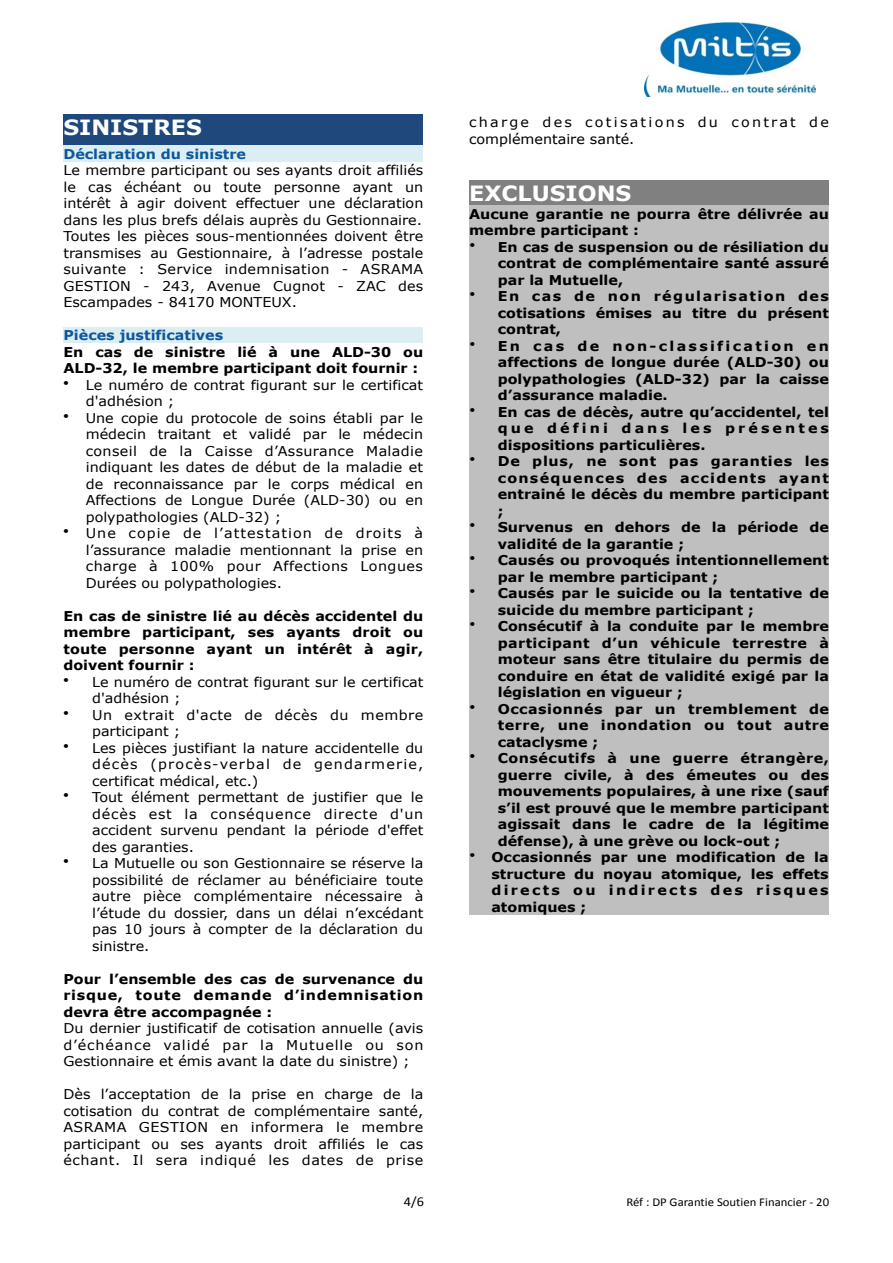
<style>
.page{position:relative;width:893px;height:1263px;background:#fff}
.page>*{position:absolute;margin:0;border:0;box-sizing:border-box;transform-origin:0 0}
.t1{font:700 21px "Verdana";color:#fff;scale:1.06 1}
.t2{font:13.5px/16.5px "Verdana";color:#000;text-align:justify;scale:1.06 1}
.t3{font:700 13.5px/16.5px "Verdana";color:#000;text-align:justify;scale:1.06 1}
.t4{font:13.5px/16.5px "Verdana";letter-spacing:.16em;color:#000;scale:1.06 1}
.t5{font:13.5px/16.5px "Verdana";letter-spacing:.035em;color:#000;scale:1.06 1}
.t6{font:13.5px "Calibri";color:#000;scale:1.06 1}
.t7{font:12px "Calibri";color:#000;scale:1.06 1}
.s1{font-weight:700;color:#0e579c}
.s2{color:#0e579c}
.s3{font-weight:700}
</style>
<div class="page">
<img style="left:644px;top:22px;width:172px;height:75px">
<div style="left:63px;top:114px;width:360px;height:32px;background:#1f497d"></div>
<div style="left:63px;top:146px;width:360px;height:16px;background:#daeef3"></div>
<div style="left:63px;top:327px;width:360px;height:17px;background:#daeef3"></div>
<div style="left:469px;top:180px;width:360px;height:26px;background:#808080"></div>
<div style="left:469px;top:206px;width:360px;height:709px;background:#bfbfbf"></div>
<p class="t1" style="left:63px;top:114px;width:132px">SINISTRES</p>
<p class="t2" style="left:63px;top:146px;width:341px;text-align:left"><span class="s1">Déclaration du sinistre<br></span>Le membre participant ou ses ayants droit affiliés le cas échéant ou toute personne ayant un intérêt à agir doivent effectuer une déclaration dans les plus brefs délais auprès du Gestionnaire.<br>Toutes les pièces sous-mentionnées doivent être transmises au Gestionnaire, à l’adresse postale suivante : Service indemnisation - ASRAMA GESTION - 243, Avenue Cugnot - ZAC des Escampades - 84170 MONTEUX.</p>
<p class="t3" style="left:63px;top:327px;width:341px;text-align:left"><span class="s2">Pièces justificatives<br></span>En cas de sinistre lié à une ALD-30 ou<br>ALD-32, le membre participant doit fournir :</p>
<p class="t2" style="left:86px;top:377px;width:320px;text-indent:-23px">• Le numéro de contrat figurant sur le certificat d'adhésion ;</p>
<p class="t2" style="left:86px;top:410px;width:320px;text-indent:-23px">• Une copie du protocole de soins établi par le médecin traitant et validé par le médecin conseil de la Caisse d’Assurance Maladie indiquant les dates de début de la maladie et de reconnaissance par le corps médical en Affections de Longue Durée (ALD-30) ou en polypathologies (ALD-32) ;</p>
<p class="t2" style="left:86px;top:525px;width:320px;text-indent:-23px">• Une copie de l’attestation de droits à l’assurance maladie mentionnant la prise en charge à 100% pour Affections Longues Durées ou polypathologies.</p>
<p class="t3" style="left:63px;top:608px;width:341px">En cas de sinistre lié au décès accidentel du membre participant, ses ayants droit ou toute personne ayant un intérêt à agir, doivent fournir :</p>
<p class="t2" style="left:92px;top:674px;width:314px;text-indent:-29px">• Le numéro de contrat figurant sur le certificat d'adhésion ;</p>
<p class="t5" style="left:92px;top:707px;width:314px;text-indent:-29px">• Un extrait d'acte de décès du membre participant ;</p>
<p class="t2" style="left:92px;top:740px;width:314px;text-indent:-29px">• Les pièces justifiant la nature accidentelle du décès (procès-verbal de gendarmerie, certificat médical, etc.)</p>
<p class="t2" style="left:92px;top:789px;width:314px;text-indent:-29px">• Tout élément permettant de justifier que le décès est la conséquence directe d'un accident survenu pendant la période d'effet des garanties.</p>
<p class="t2" style="left:92px;top:855px;width:314px;text-indent:-29px">• La Mutuelle ou son Gestionnaire se réserve la possibilité de réclamer au bénéficiaire toute autre pièce complémentaire nécessaire à l’étude du dossier, dans un délai n’excédant pas 10 jours à compter de la déclaration du sinistre.</p>
<p class="t2" style="left:63px;top:971px;width:341px;text-align:left"><span class="s3">Pour l’ensemble des cas de survenance du risque, toute demande d’indemnisation devra être accompagnée :<br></span>Du dernier justificatif de cotisation annuelle (avis d’échéance validé par la Mutuelle ou son Gestionnaire et émis avant la date du sinistre) ;</p>
<p class="t2" style="left:63px;top:1086px;width:341px">Dès l’acceptation de la prise en charge de la cotisation du contrat de complémentaire santé, ASRAMA GESTION en informera le membre participant ou ses ayants droit affiliés le cas échant. Il sera indiqué les dates de prise</p>
<p class="t4" style="left:469px;top:114px;width:341px">charge des cotisations du contrat de complémentaire santé.</p>
<p class="t1" style="left:469px;top:180px;width:155px">EXCLUSIONS</p>
<p class="t3" style="left:469px;top:206px;width:341px">Aucune garantie ne pourra être délivrée au membre participant :</p>
<p class="t3" style="left:498px;top:239px;width:314px;text-indent:-28px">• En cas de suspension ou de résiliation du contrat de complémentaire santé assuré par la Mutuelle,</p>
<p class="t3" style="left:498px;top:288px;width:314px;text-indent:-28px">• En cas de non régularisation des cotisations émises au titre du présent contrat,</p>
<p class="t3" style="left:498px;top:338px;width:314px;text-indent:-28px">• En cas de non-classification en affections de longue durée (ALD-30) ou polypathologies (ALD-32) par la caisse d’assurance maladie.</p>
<p class="t3" style="left:498px;top:404px;width:314px;text-indent:-28px">• En cas de décès, autre qu’accidentel, tel que défini dans les présentes dispositions particulières.</p>
<p class="t3" style="left:498px;top:453px;width:314px;text-indent:-28px">• De plus, ne sont pas garanties les conséquences des accidents ayant entrainé le décès du membre participant ;</p>
<p class="t3" style="left:498px;top:519px;width:314px;text-indent:-28px">• Survenus en dehors de la période de validité de la garantie ;</p>
<p class="t3" style="left:498px;top:552px;width:314px;text-indent:-28px">• Causés ou provoqués intentionnellement par le membre participant ;</p>
<p class="t3" style="left:498px;top:585px;width:314px;text-indent:-28px">• Causés par le suicide ou la tentative de suicide du membre participant ;</p>
<p class="t3" style="left:498px;top:618px;width:314px;text-indent:-28px">• Consécutif à la conduite par le membre participant d’un véhicule terrestre à moteur sans être titulaire du permis de conduire en état de validité exigé par la législation en vigueur ;</p>
<p class="t3" style="left:498px;top:701px;width:314px;text-indent:-28px">• Occasionnés par un tremblement de terre, une inondation ou tout autre cataclysme ;</p>
<p class="t3" style="left:498px;top:750px;width:314px;text-indent:-28px">• Consécutifs à une guerre étrangère, guerre civile, à des émeutes ou des mouvements populaires, à une rixe (sauf s’il est prouvé que le membre participant agissait dans le cadre de la légitime défense), à une grève ou lock-out ;</p>
<p class="t3" style="left:491px;top:849px;width:320px;text-indent:-22px">• Occasionnés par une modification de la structure du noyau atomique, les effets directs ou indirects des risques atomiques ;</p>
<p class="t6" style="left:404px;top:1193px;width:20px">4/6</p>
<p class="t7" style="left:626px;top:1194px;width:193px">Réf : DP Garantie Soutien Financier - 20</p>
</div>
